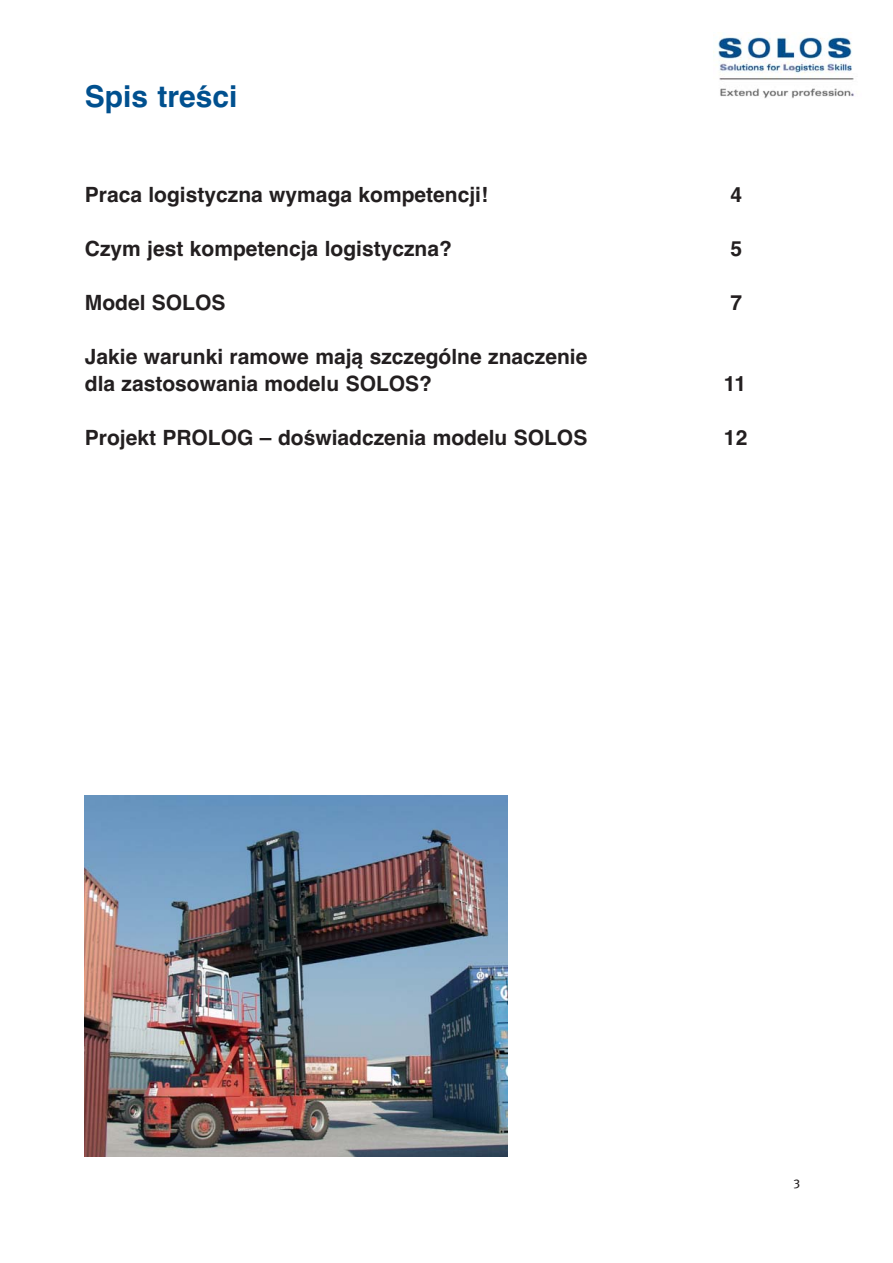
<style>
.page{position:relative;width:893px;height:1263px;background:#fff}
.page>*{position:absolute;margin:0;border:0;box-sizing:border-box;transform-origin:0 0}
.t1{font:700 30px "Helvetica CE";color:#00508f}
.t2{font:700 21px/27px "Helvetica CE";color:#231f20}
.t3{font:12.75px "Meta Plus Book Caps";color:#231f20}
</style>
<div class="page">
<img style="left:713px;top:36px;width:141px;height:62px">
<img style="left:85px;top:795px;width:422px;height:362px">
<h1 class="t1" style="left:85px;top:85px;width:154px">Spis treści</h1>
<p class="t2" style="left:85px;top:184px;width:405px">Praca logistyczna wymaga kompetencji!</p>
<p class="t2" style="left:730px;top:184px;width:13px">4</p>
<p class="t2" style="left:85px;top:238px;width:369px">Czym jest kompetencja logistyczna?</p>
<p class="t2" style="left:730px;top:238px;width:13px">5</p>
<p class="t2" style="left:85px;top:292px;width:142px">Model SOLOS</p>
<p class="t2" style="left:730px;top:292px;width:13px">7</p>
<p class="t2" style="left:85px;top:346px;width:504px">Jakie warunki ramowe mają szczególne znaczenie dla zastosowania modelu SOLOS?</p>
<p class="t2" style="left:724px;top:373px;width:24px">11</p>
<p class="t2" style="left:85px;top:427px;width:504px">Projekt PROLOG – doświadczenia modelu SOLOS</p>
<p class="t2" style="left:724px;top:427px;width:25px">12</p>
<p class="t3" style="left:793px;top:1176px;width:8px">3</p>
</div>
